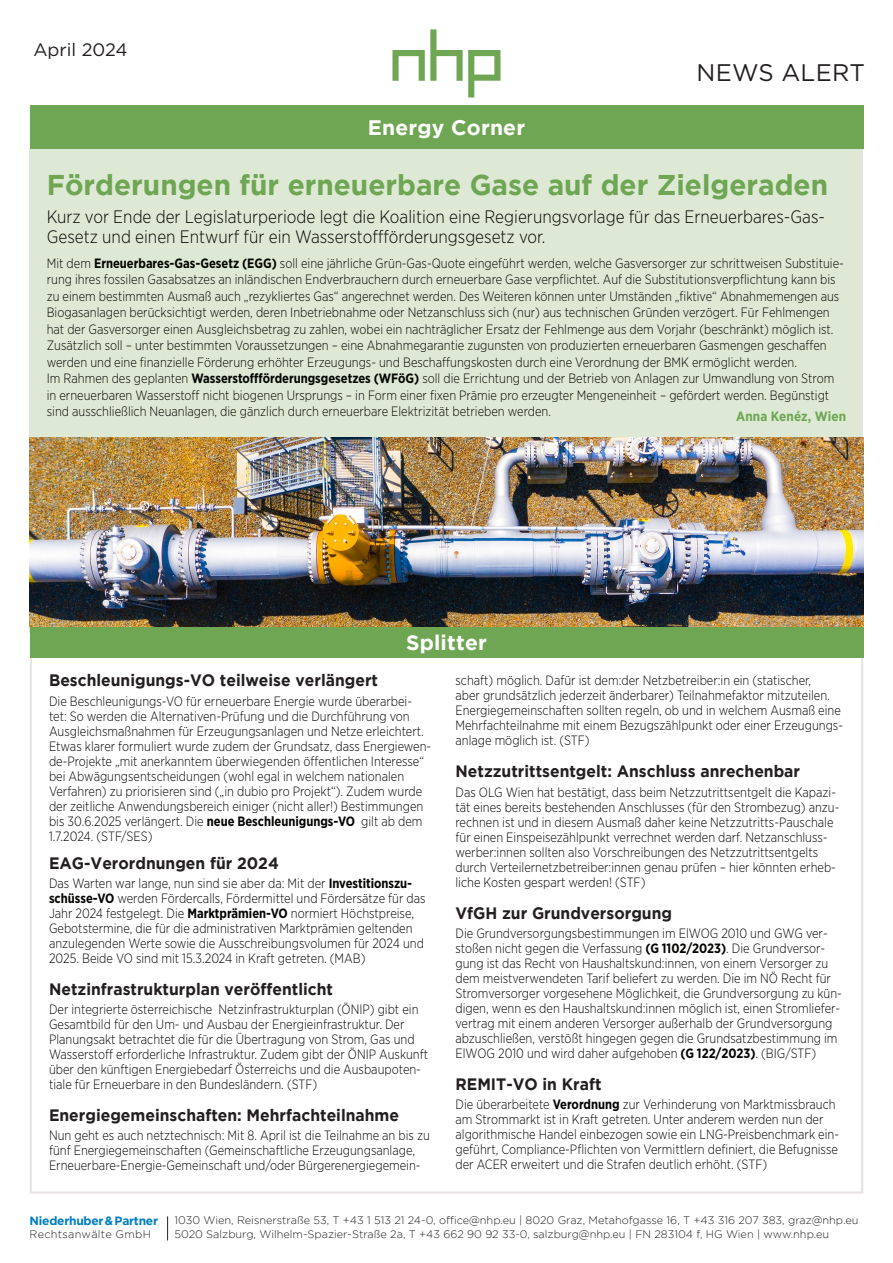
<style>
.page{position:relative;width:893px;height:1263px;background:#fff}
.page>*{position:absolute;margin:0;border:0;box-sizing:border-box;transform-origin:0 0}
.HL_grün{font:700 28.5px "Gotham";color:#6fa653}
.t1{font:24px "Gotham";letter-spacing:.01em;color:#231f20}
.HL_im_Kästchen_Mittelachse{font:700 21px "Gotham";letter-spacing:.01em;color:#fff}
.Text_Einleitung_kursiv{font:300 18px/19.5px "Gotham Narrow";color:#040503}
.t2{font:18px "Gotham";color:#231f20}
.HL_klein_schwarz{font:700 16.5px "Gotham";color:#231f20;scale:.95 1}
.Text_linksbündig{font:300 13.5px/15px "Gotham Narrow";color:#040503;scale:.95 1}
.HL_klein_grün{font:300 13.5px/15px "Gotham Narrow";color:#040503;scale:.95 1}
.Autorenname_grün{font:700 13.5px "Gotham Narrow";letter-spacing:.01em;color:#6fa653}
.t3{font:700 12px "Gotham";letter-spacing:-.02em;color:#007ec5}
.t4{font:300 10.95px/13.2px "Gotham";color:#231f20}
.t5{font:300 10.95px "Gotham";letter-spacing:.025em;color:#231f20}
.s1{font-weight:700}
</style>
<div class="page">
<svg style="left:392px;top:29px;width:108px;height:68px"></svg>
<div style="left:30px;top:106px;width:833px;height:43px;background:#6fa653"></div>
<svg style="left:167px;top:1216px;width:1px;height:24px"></svg>
<div style="left:30px;top:149px;width:833px;height:484px;background:#dde9d5"></div>
<div style="left:30px;top:627px;width:833px;height:31px;background:#6fa653"></div>
<img style="left:30px;top:438px;width:833px;height:189px">
<h3 class="t2" style="left:33px;top:38px;width:96px">April 2024</h3>
<h3 class="HL_im_Kästchen_Mittelachse" style="left:368px;top:115px;width:159px">Energy Corner</h3>
<h2 class="t1" style="left:696px;top:57px;width:170px">NEWS ALERT</h2>
<p class="HL_grün" style="left:47px;top:169px;width:783px">Förderungen für erneuerbare Gase auf der Zielgeraden</p>
<p class="Text_Einleitung_kursiv" style="left:47px;top:207px;width:780px">Kurz vor Ende der Legislaturperiode legt die Koalition eine Regierungsvorlage für das Erneuerbares-Gas-<br>Gesetz und einen Entwurf für ein Wasserstoffförderungsgesetz vor.</p>
<p class="Text_linksbündig" style="left:47px;top:254px;width:841px;line-height:16.5px">Mit dem <span class="s1">Erneuerbares-Gas-Gesetz (EGG)</span> soll eine jährliche Grün-Gas-Quote eingeführt werden, welche Gasversorger zur schrittweisen Substituie&shy;rung ihres fossilen Gasabsatzes an inländischen Endverbrauchern durch erneuerbare Gase verpflichtet. Auf die Substitutionsverpflichtung kann bis zu einem bestimmten Ausmaß auch „rezykliertes Gas“ angerechnet werden. Des Weiteren können unter Umständen „fiktive“ Abnahmemengen aus Biogasanlagen berücksichtigt werden, deren Inbetriebnahme oder Netzanschluss sich (nur) aus technischen Gründen verzögert. Für Fehlmengen hat der Gasversorger einen Ausgleichsbetrag zu zahlen, wobei ein nachträglicher Ersatz der Fehlmenge aus dem Vorjahr (beschränkt) möglich ist.<br>Zusätzlich soll – unter bestimmten Voraussetzungen – eine Abnahmegarantie zugunsten von produzierten erneuerbaren Gasmengen geschaffen werden und eine finanzielle Förderung erhöhter Erzeugungs- und Beschaffungskosten durch eine Verordnung der BMK ermöglicht werden.<br>Im Rahmen des geplanten <span class="s1">Wasserstoffförderungsgesetzes (WFöG)</span> soll die Errichtung und der Betrieb von Anlagen zur Umwandlung von Strom in erneuerbaren Wasserstoff nicht biogenen Ursprungs – in Form einer fixen Prämie pro erzeugter Mengeneinheit – gefördert werden. Begünstigt sind ausschließlich Neuanlagen, die gänzlich durch erneuerbare Elektrizität betrieben werden.</p>
<p class="Autorenname_grün" style="left:736px;top:407px;width:111px">Anna Kenéz, Wien</p>
<p class="HL_im_Kästchen_Mittelachse" style="left:406px;top:630px;width:82px">Splitter</p>
<p class="HL_klein_schwarz" style="left:49px;top:671px;width:348px">Beschleunigungs-VO teilweise verlängert</p>
<p class="HL_klein_grün" style="left:49px;top:693px;width:404px">Die Beschleunigungs-VO für erneuerbare Energie wurde überarbei&shy;tet: So werden die Alternativen-Prüfung und die Durchführung von Ausgleichsmaßnahmen für Erzeugungsanlagen und Netze erleichtert.<br>Etwas klarer formuliert wurde zudem der Grundsatz, dass Energiewen&shy;de-Projekte „mit anerkanntem überwiegenden öffentlichen Interesse“ bei Abwägungsentscheidungen (wohl egal in welchem nationalen Verfahren) zu priorisieren sind („in dubio pro Projekt“). Zudem wurde der zeitliche Anwendungsbereich einiger (nicht aller!) Bestimmungen bis 30.6.2025 verlängert. Die <span class="s1">neue Beschleunigungs-VO</span> gilt ab dem 1.7.2024. (STF/SES)</p>
<p class="HL_klein_schwarz" style="left:49px;top:853px;width:243px">EAG-Verordnungen für 2024</p>
<p class="Text_linksbündig" style="left:49px;top:875px;width:398px">Das Warten war lange, nun sind sie aber da: Mit der <span class="s1">Investitionszu&shy;schüsse-VO</span> werden Fördercalls, Fördermittel und Fördersätze für das Jahr 2024 festgelegt. Die <span class="s1">Marktprämien-VO</span> normiert Höchstpreise, Gebotstermine, die für die administrativen Marktprämien geltenden anzulegenden Werte sowie die Ausschreibungsvolumen für 2024 und 2025. Beide VO sind mit 15.3.2024 in Kraft getreten. (MAB)</p>
<p class="HL_klein_schwarz" style="left:49px;top:979px;width:300px">Netzinfrastrukturplan veröffentlicht</p>
<p class="Text_linksbündig" style="left:49px;top:1001px;width:401px">Der integrierte österreichische Netzinfrastrukturplan (ÖNIP) gibt ein Gesamtbild für den Um- und Ausbau der Energieinfrastruktur. Der Planungsakt betrachtet die für die Übertragung von Strom, Gas und Wasserstoff erforderliche Infrastruktur. Zudem gibt der ÖNIP Auskunft über den künftigen Energiebedarf Österreichs und die Ausbaupoten&shy;tiale für Erneuerbare in den Bundesländern. (STF)</p>
<p class="HL_klein_schwarz" style="left:49px;top:1106px;width:370px">Energiegemeinschaften: Mehrfachteilnahme</p>
<p class="Text_linksbündig" style="left:49px;top:1128px;width:402px">Nun geht es auch netztechnisch: Mit 8. April ist die Teilnahme an bis zu fünf Energiegemeinschaften (Gemeinschaftliche Erzeugungsanlage,<br>Erneuerbare-Energie-Gemeinschaft und/oder Bürgerenergiegemein-</p>
<p class="Text_linksbündig" style="left:455px;top:673px;width:409px">schaft) möglich. Dafür ist dem:der Netzbetreiber:in ein (statischer,<br>aber grundsätzlich jederzeit änderbarer) Teilnahmefaktor mitzuteilen.<br>Energiegemeinschaften sollten regeln, ob und in welchem Ausmaß eine Mehrfachteilnahme mit einem Bezugszählpunkt oder einer Erzeugungs&shy;anlage möglich ist. (STF)</p>
<p class="HL_klein_schwarz" style="left:455px;top:762px;width:364px">Netzzutrittsentgelt: Anschluss anrechenbar</p>
<p class="Text_linksbündig" style="left:455px;top:784px;width:406px">Das OLG Wien hat bestätigt, dass beim Netzzutrittsentgelt die Kapazi&shy;tät eines bereits bestehenden Anschlusses (für den Strombezug) anzu&shy;rechnen ist und in diesem Ausmaß daher keine Netzzutritts-Pauschale für einen Einspeisezählpunkt verrechnet werden darf. Netzanschluss&shy;werber:innen sollten also Vorschreibungen des Netzzutrittsentgelts durch Verteilernetzbetreiber:innen genau prüfen – hier könnten erheb&shy;liche Kosten gespart werden! (STF)</p>
<p class="HL_klein_schwarz" style="left:455px;top:903px;width:229px">VfGH zur Grundversorgung</p>
<p class="Text_linksbündig" style="left:455px;top:925px;width:408px">Die Grundversorgungsbestimmungen im ElWOG 2010 und GWG ver&shy;stoßen nicht gegen die Verfassung <span class="s1">(G 1102/2023)</span>. Die Grundversor&shy;gung ist das Recht von Haushaltskund:innen, von einem Versorger zu dem meistverwendeten Tarif beliefert zu werden. Die im NÖ Recht für Stromversorger vorgesehene Möglichkeit, die Grundversorgung zu kün&shy;digen, wenn es den Haushaltskund:innen möglich ist, einen Stromliefer&shy;vertrag mit einem anderen Versorger außerhalb der Grundversorgung abzuschließen, verstößt hingegen gegen die Grundsatzbestimmung im ElWOG 2010 und wird daher aufgehoben <span class="s1">(G 122/2023)</span>. (BIG/STF)</p>
<p class="HL_klein_schwarz" style="left:455px;top:1074px;width:155px">REMIT-VO in Kraft</p>
<p class="Text_linksbündig" style="left:455px;top:1096px;width:405px">Die überarbeitete <span class="s1">Verordnung</span> zur Verhinderung von Marktmissbrauch am Strommarkt ist in Kraft getreten. Unter anderem werden nun der algorithmische Handel einbezogen sowie ein LNG-Preisbenchmark ein&shy;geführt, Compliance-Pflichten von Vermittlern definiert, die Befugnisse der ACER erweitert und die Strafen deutlich erhöht. (STF)</p>
<p class="t3" style="left:30px;top:1214px;width:130px">Niederhuber &amp; Partner</p>
<p class="t5" style="left:30px;top:1228px;width:123px">Rechtsanwälte GmbH</p>
<p class="t4" style="left:174px;top:1214px;width:685px">1030 Wien, Reisnerstraße 53, T +43 1 513 21 24-0, office@nhp.eu | 8020 Graz, Metahofgasse 16, T +43 316 207 383, graz@nhp.eu<br>5020 Salzburg, Wilhelm-Spazier-Straße 2a, T +43 662 90 92 33-0, salzburg@nhp.eu | FN 283104 f, HG Wien | www.nhp.eu</p>
</div>
